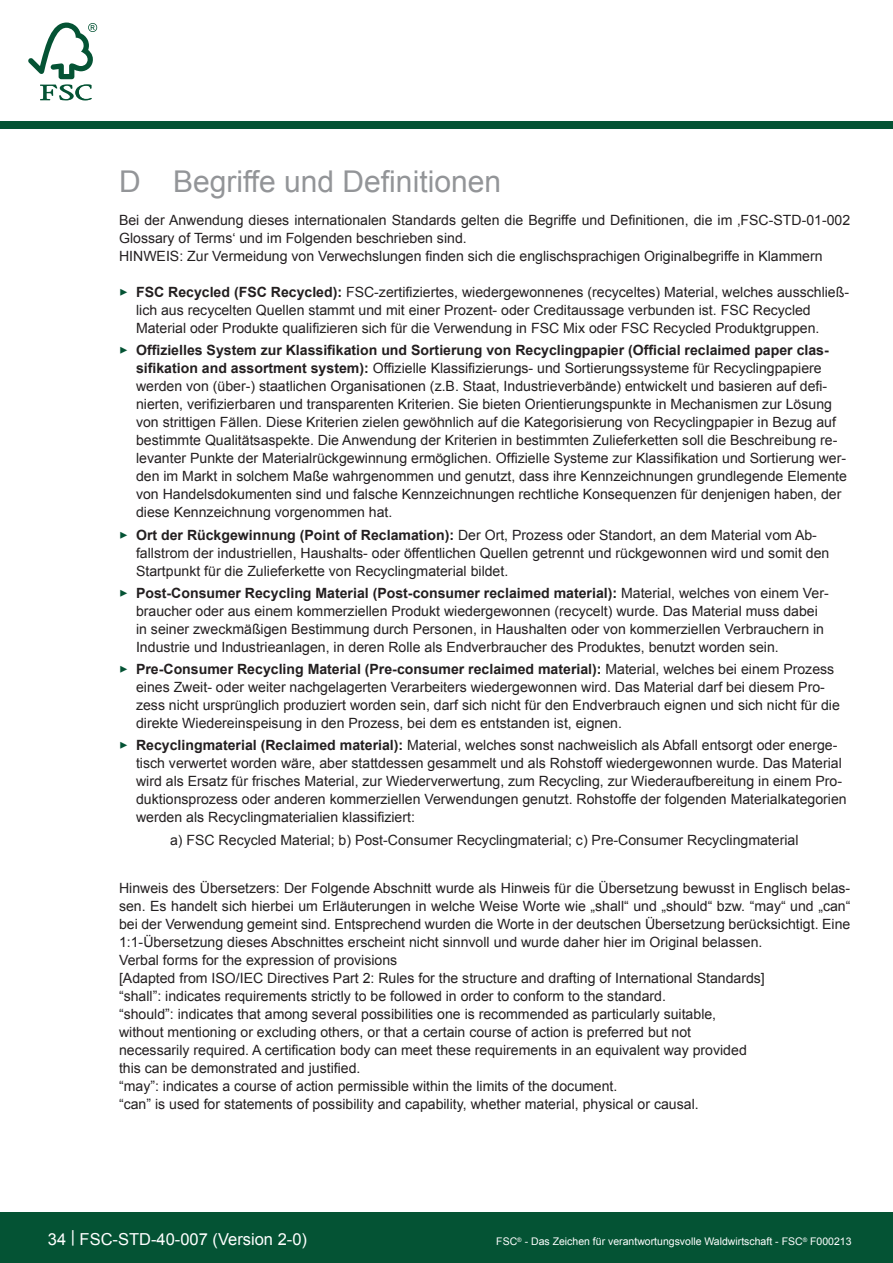
<style>
.page{position:relative;width:893px;height:1263px;background:#fff}
.page>*{position:absolute;margin:0;border:0;box-sizing:border-box;transform-origin:0 0}
.t1{font:30px "Arial";color:#939598}
.t2{font:16.5px "Arial";color:#fff}
.t3{font:14.1px/18px "Arial";color:#231f20}
.t4{font:10.5px "Arial";color:#fff}
.s1{color:#045334}
.s2{font-weight:700}
</style>
<div class="page">
<div style="left:0;top:122px;width:893px;height:7px;background:#045334"></div>
<svg style="left:28px;top:23px;width:69px;height:77px"></svg>
<div style="left:0;top:1212px;width:893px;height:51px;background:#045334"></div>
<h1 class="t1" style="left:119px;top:162px;width:383px">D Begriffe und Definitionen</h1>
<p class="t3" style="left:119px;top:211px;width:733px">Bei der Anwendung dieses internationalen Standards gelten die Begriffe und Definitionen, die im ‚FSC-STD-01-002<br>Glossary of Terms‘ und im Folgenden beschrieben sind.<br>HINWEIS: Zur Vermeidung von Verwechslungen finden sich die englischsprachigen Originalbegriffe in Klammern</p>
<p class="t3" style="left:136px;top:283px;width:715px;text-indent:-17px"><span class="s1">✓</span> <span class="s2">FSC Recycled (FSC Recycled):</span> FSC-zertifiziertes, wiedergewonnenes (recyceltes) Material, welches ausschließ&shy;lich aus recycelten Quellen stammt und mit einer Prozent- oder Creditaussage verbunden ist. FSC Recycled<br>Material oder Produkte qualifizieren sich für die Verwendung in FSC Mix oder FSC Recycled Produktgruppen.</p>
<p class="t3" style="left:136px;top:341px;width:712px;text-indent:-17px"><span class="s1">✓</span> <span class="s2">Offizielles System zur Klassifikation und Sortierung von Recyclingpapier (Official reclaimed paper clas&shy;sifikation and assortment system):</span> Offizielle Klassifizierungs- und Sortierungssysteme für Recyclingpapiere werden von (über-) staatlichen Organisationen (z.B. Staat, Industrieverbände) entwickelt und basieren auf defi&shy;nierten, verifizierbaren und transparenten Kriterien. Sie bieten Orientierungspunkte in Mechanismen zur Lösung von strittigen Fällen. Diese Kriterien zielen gewöhnlich auf die Kategorisierung von Recyclingpapier in Bezug auf bestimmte Qualitätsaspekte. Die Anwendung der Kriterien in bestimmten Zulieferketten soll die Beschreibung re&shy;levanter Punkte der Materialrückgewinnung ermöglichen. Offizielle Systeme zur Klassifikation und Sortierung wer&shy;den im Markt in solchem Maße wahrgenommen und genutzt, dass ihre Kennzeichnungen grundlegende Elemente von Handelsdokumenten sind und falsche Kennzeichnungen rechtliche Konsequenzen für denjenigen haben, der diese Kennzeichnung vorgenommen hat.</p>
<p class="t3" style="left:136px;top:526px;width:695px;text-indent:-17px"><span class="s1">✓</span> <span class="s2">Ort der Rückgewinnung (Point of Reclamation):</span> Der Ort, Prozess oder Standort, an dem Material vom Ab&shy;fallstrom der industriellen, Haushalts- oder öffentlichen Quellen getrennt und rückgewonnen wird und somit den<br>Startpunkt für die Zulieferkette von Recyclingmaterial bildet.</p>
<p class="t3" style="left:136px;top:584px;width:694px;text-indent:-17px"><span class="s1">✓</span> <span class="s2">Post-Consumer Recycling Material (Post-consumer reclaimed material):</span> Material, welches von einem Ver&shy;braucher oder aus einem kommerziellen Produkt wiedergewonnen (recycelt) wurde. Das Material muss dabei in seiner zweckmäßigen Bestimmung durch Personen, in Haushalten oder von kommerziellen Verbrauchern in Industrie und Industrieanlagen, in deren Rolle als Endverbraucher des Produktes, benutzt worden sein.</p>
<p class="t3" style="left:136px;top:660px;width:705px;text-indent:-17px"><span class="s1">✓</span> <span class="s2">Pre-Consumer Recycling Material (Pre-consumer reclaimed material):</span> Material, welches bei einem Prozess eines Zweit- oder weiter nachgelagerten Verarbeiters wiedergewonnen wird. Das Material darf bei diesem Pro&shy;zess nicht ursprünglich produziert worden sein, darf sich nicht für den Endverbrauch eignen und sich nicht für die direkte Wiedereinspeisung in den Prozess, bei dem es entstanden ist, eignen.</p>
<p class="t3" style="left:136px;top:736px;width:712px;text-indent:-17px"><span class="s1">✓</span> <span class="s2">Recyclingmaterial (Reclaimed material):</span> Material, welches sonst nachweislich als Abfall entsorgt oder energe&shy;tisch verwertet worden wäre, aber stattdessen gesammelt und als Rohstoff wiedergewonnen wurde. Das Material wird als Ersatz für frisches Material, zur Wiederverwertung, zum Recycling, zur Wiederaufbereitung in einem Pro&shy;duktionsprozess oder anderen kommerziellen Verwendungen genutzt. Rohstoffe der folgenden Materialkategorien werden als Recyclingmaterialien klassifiziert:</p>
<p class="t3" style="left:170px;top:831px;width:630px">a) FSC Recycled Material; b) Post-Consumer Recyclingmaterial; c) Pre-Consumer Recyclingmaterial</p>
<p class="t3" style="left:119px;top:879px;width:733px">Hinweis des Übersetzers: Der Folgende Abschnitt wurde als Hinweis für die Übersetzung bewusst in Englisch belas&shy;sen. Es handelt sich hierbei um Erläuterungen in welche Weise Worte wie „shall“ und „should“ bzw. “may“ und „can“ bei der Verwendung gemeint sind. Entsprechend wurden die Worte in der deutschen Übersetzung berücksichtigt. Eine 1:1-Übersetzung dieses Abschnittes erscheint nicht sinnvoll und wurde daher hier im Original belassen.<br>Verbal forms for the expression of provisions<br>[Adapted from ISO/IEC Directives Part 2: Rules for the structure and drafting of International Standards]<br>“shall”: indicates requirements strictly to be followed in order to conform to the standard.<br>“should”: indicates that among several possibilities one is recommended as particularly suitable,<br>without mentioning or excluding others, or that a certain course of action is preferred but not<br>necessarily required. A certification body can meet these requirements in an equivalent way provided<br>this can be demonstrated and justified.<br>“may”: indicates a course of action permissible within the limits of the document.<br>“can” is used for statements of possibility and capability, whether material, physical or causal.</p>
<p class="t2" style="left:48px;top:1228px;width:261px">34 | FSC-STD-40-007 (Version 2-0)</p>
<p class="t4" style="left:496px;top:1234px;width:357px">FSC<sup>®</sup> - Das Zeichen für verantwortungsvolle Waldwirtschaft - FSC<sup>®</sup> F000213</p>
</div>
